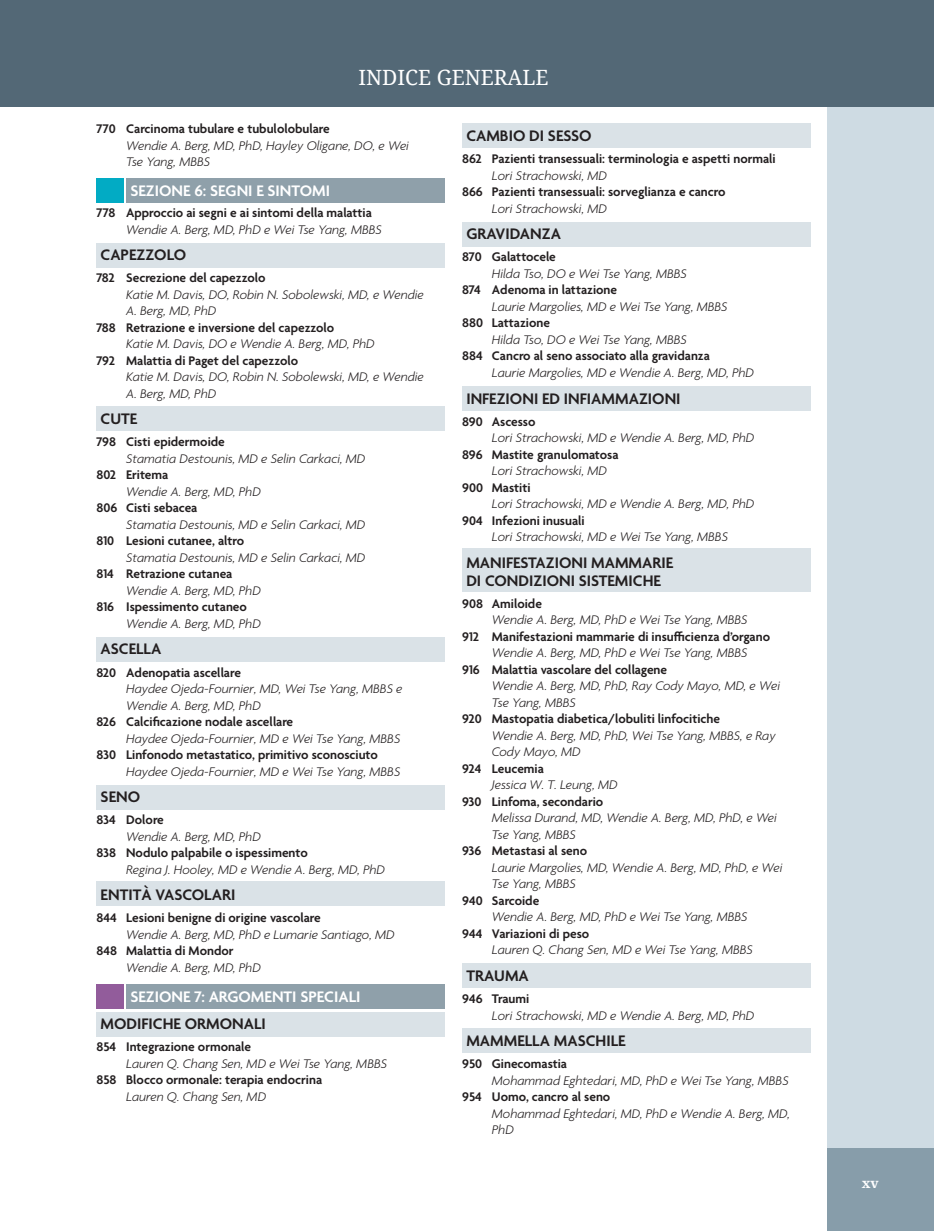
<style>
.page{position:relative;width:934px;height:1231px;background:#fff}
.page>*{position:absolute;margin:0;border:0;box-sizing:border-box;transform-origin:0 0}
.t1{font:21px "Noto Serif";color:#fff}
.t2{font:600 16.5px/18px "Agenda";color:#231f20}
.t3{font:600 16.5px "Agenda";color:#fff}
.t4{font:italic 300 13.5px/16.5px "Agenda";color:#231f20}
.t5{font:600 13.5px "Agenda";color:#231f20}
.t6{font:700 13.5px "Noto Serif";color:#fff}
</style>
<div class="page">
<div style="left:828px;top:0;width:106px;height:1230px;background:#cedbe3"></div>
<div style="left:20px;top:0;width:914px;height:106px;background:#536876"></div>
<div style="left:0;top:0;width:20px;height:106px;background:#536876"></div>
<div style="left:828px;top:1148px;width:106px;height:82px;background:#879daa"></div>
<div style="left:96px;top:984px;width:27px;height:24px;background:#925c9b"></div>
<div style="left:126px;top:984px;width:319px;height:24px;background:#8fa0aa"></div>
<div style="left:96px;top:1011px;width:349px;height:25px;background:#dae2e7"></div>
<div style="left:96px;top:178px;width:27px;height:25px;background:#02abc4"></div>
<div style="left:126px;top:178px;width:319px;height:25px;background:#8fa0aa"></div>
<div style="left:96px;top:242px;width:349px;height:25px;background:#dae2e7"></div>
<div style="left:96px;top:406px;width:349px;height:25px;background:#dae2e7"></div>
<div style="left:96px;top:637px;width:349px;height:24px;background:#dae2e7"></div>
<div style="left:96px;top:784px;width:349px;height:25px;background:#dae2e7"></div>
<div style="left:96px;top:880px;width:349px;height:25px;background:#dae2e7"></div>
<div style="left:462px;top:123px;width:349px;height:25px;background:#dae2e7"></div>
<div style="left:462px;top:222px;width:349px;height:25px;background:#dae2e7"></div>
<div style="left:462px;top:386px;width:349px;height:25px;background:#dae2e7"></div>
<div style="left:462px;top:962px;width:349px;height:25px;background:#dae2e7"></div>
<div style="left:462px;top:1027px;width:349px;height:25px;background:#dae2e7"></div>
<div style="left:462px;top:548px;width:349px;height:44px;background:#dae2e7"></div>
<h1 class="t1" style="left:358px;top:63px;width:192px">INDICE GENERALE</h1>
<p class="t5" style="left:96px;top:121px;width:235px">770 Carcinoma tubulare e tubulolobulare</p>
<p class="t4" style="left:126px;top:137px;width:284px">Wendie A. Berg, MD, PhD, Hayley Oligane, DO, e Wei<br>Tse Yang, MBBS</p>
<p class="t3" style="left:130px;top:182px;width:201px">Sezione 6: Segni e sintomi</p>
<p class="t5" style="left:96px;top:205px;width:277px">778 Approccio ai segni e ai sintomi della malattia</p>
<p class="t4" style="left:126px;top:221px;width:257px">Wendie A. Berg, MD, PhD e Wei Tse Yang, MBBS</p>
<p class="t2" style="left:101px;top:247px;width:87px">Capezzolo</p>
<p class="t5" style="left:96px;top:270px;width:171px">782 Secrezione del capezzolo</p>
<p class="t4" style="left:126px;top:286px;width:299px">Katie M. Davis, DO, Robin N. Sobolewski, MD, e Wendie<br>A. Berg, MD, PhD</p>
<p class="t5" style="left:96px;top:320px;width:239px">788 Retrazione e inversione del capezzolo</p>
<p class="t4" style="left:126px;top:335px;width:250px">Katie M. Davis, DO e Wendie A. Berg, MD, PhD</p>
<p class="t5" style="left:96px;top:353px;width:203px">792 Malattia di Paget del capezzolo</p>
<p class="t4" style="left:126px;top:368px;width:299px">Katie M. Davis, DO, Robin N. Sobolewski, MD, e Wendie<br>A. Berg, MD, PhD</p>
<p class="t2" style="left:101px;top:411px;width:38px">Cute</p>
<p class="t5" style="left:96px;top:434px;width:130px">798 Cisti epidermoide</p>
<p class="t4" style="left:126px;top:450px;width:241px">Stamatia Destounis, MD e Selin Carkaci, MD</p>
<p class="t5" style="left:96px;top:467px;width:74px">802 Eritema</p>
<p class="t4" style="left:126px;top:483px;width:136px">Wendie A. Berg, MD, PhD</p>
<p class="t5" style="left:96px;top:500px;width:103px">806 Cisti sebacea</p>
<p class="t4" style="left:126px;top:516px;width:241px">Stamatia Destounis, MD e Selin Carkaci, MD</p>
<p class="t5" style="left:96px;top:533px;width:149px">810 Lesioni cutanee, altro</p>
<p class="t4" style="left:126px;top:549px;width:241px">Stamatia Destounis, MD e Selin Carkaci, MD</p>
<p class="t5" style="left:96px;top:566px;width:137px">814 Retrazione cutanea</p>
<p class="t4" style="left:126px;top:582px;width:136px">Wendie A. Berg, MD, PhD</p>
<p class="t5" style="left:96px;top:599px;width:152px">816 I spessimento cutaneo</p>
<p class="t4" style="left:126px;top:615px;width:136px">Wendie A. Berg, MD, PhD</p>
<p class="t2" style="left:101px;top:641px;width:60px">Asc ella</p>
<p class="t5" style="left:96px;top:664px;width:146px">820 Adenopatia ascellare</p>
<p class="t4" style="left:126px;top:680px;width:278px">Haydee Ojeda-Fournier, MD, Wei Tse Yang, MBBS e<br>Wendie A. Berg, MD, PhD</p>
<p class="t5" style="left:96px;top:714px;width:198px">826 Calcificazione nodale ascellare</p>
<p class="t4" style="left:126px;top:729px;width:276px">Haydee Ojeda-Fournier, MD e Wei Tse Yang, MBBS</p>
<p class="t5" style="left:96px;top:747px;width:283px">830 Linfonodo metastatico, primitivo sconosciuto</p>
<p class="t4" style="left:126px;top:762px;width:276px">Haydee Ojeda-Fournier, MD e Wei Tse Yang, MBBS</p>
<p class="t2" style="left:101px;top:788px;width:41px">Seno</p>
<p class="t5" style="left:96px;top:812px;width:69px">834 Dolore</p>
<p class="t4" style="left:126px;top:828px;width:136px">Wendie A. Berg, MD, PhD</p>
<p class="t5" style="left:96px;top:845px;width:213px">838 Nodulo palpabile o ispessimento</p>
<p class="t4" style="left:126px;top:861px;width:260px">Regina J. Hooley, MD e Wendie A. Berg, MD, PhD</p>
<p class="t2" style="left:101px;top:886px;width:136px">Entità vascolari</p>
<p class="t5" style="left:96px;top:910px;width:226px">844 Lesioni benigne di origine vascolare</p>
<p class="t4" style="left:126px;top:926px;width:270px">Wendie A. Berg, MD, PhD e Lumarie Santiago, MD</p>
<p class="t5" style="left:96px;top:943px;width:139px">848 Malattia di Mondor</p>
<p class="t4" style="left:126px;top:959px;width:136px">Wendie A. Berg, MD, PhD</p>
<p class="t3" style="left:130px;top:987px;width:232px">Sezione 7: Argomenti speciali</p>
<p class="t2" style="left:101px;top:1015px;width:167px">Modifiche ormonali</p>
<p class="t5" style="left:96px;top:1039px;width:156px">854 I ntegrazione ormonale</p>
<p class="t4" style="left:126px;top:1055px;width:263px">Lauren Q. Chang Sen, MD e Wei Tse Yang, MBBS</p>
<p class="t5" style="left:96px;top:1072px;width:227px">858 Blocco ormonale: terapia endocrina</p>
<p class="t4" style="left:126px;top:1088px;width:141px">Lauren Q. Chang Sen, MD</p>
<p class="t2" style="left:466px;top:128px;width:127px">Cambio di sesso</p>
<p class="t5" style="left:462px;top:152px;width:315px">862 Pazienti transessuali: terminologia e aspetti normali</p>
<p class="t4" style="left:492px;top:167px;width:117px">Lori Strachowski, MD</p>
<p class="t5" style="left:462px;top:185px;width:265px">866 Pazienti transessuali: sorveglianza e cancro</p>
<p class="t4" style="left:492px;top:200px;width:117px">Lori Strachowski, MD</p>
<p class="t2" style="left:466px;top:226px;width:93px">Gravidanza</p>
<p class="t5" style="left:462px;top:250px;width:95px">870 G alattocele</p>
<p class="t4" style="left:492px;top:265px;width:197px">Hilda Tso, DO e Wei Tse Yang, MBBS</p>
<p class="t5" style="left:462px;top:283px;width:157px">874 Adenoma in lattazione</p>
<p class="t4" style="left:492px;top:298px;width:237px">Laurie Margolies, MD e Wei Tse Yang, MBBS</p>
<p class="t5" style="left:462px;top:316px;width:90px">880 Lattazione</p>
<p class="t4" style="left:492px;top:331px;width:197px">Hilda Tso, DO e Wei Tse Yang, MBBS</p>
<p class="t5" style="left:462px;top:349px;width:249px">884 Cancro al seno associato alla gravidanza</p>
<p class="t4" style="left:492px;top:364px;width:264px">Laurie Margolies, MD e Wendie A. Berg, MD, PhD</p>
<p class="t2" style="left:466px;top:390px;width:216px">Infezioni ed infiammazioni</p>
<p class="t5" style="left:462px;top:414px;width:75px">890 Ascesso</p>
<p class="t4" style="left:492px;top:429px;width:264px">Lori Strachowski, MD e Wendie A. Berg, MD, PhD</p>
<p class="t5" style="left:462px;top:447px;width:158px">896 Mastite granulomatosa</p>
<p class="t4" style="left:492px;top:462px;width:117px">Lori Strachowski, MD</p>
<p class="t5" style="left:462px;top:480px;width:70px">900 Mastiti</p>
<p class="t4" style="left:492px;top:495px;width:264px">Lori Strachowski, MD e Wendie A. Berg, MD, PhD</p>
<p class="t5" style="left:462px;top:513px;width:124px">904 I nfezioni inusuali</p>
<p class="t4" style="left:492px;top:528px;width:238px">Lori Strachowski, MD e Wei Tse Yang, MBBS</p>
<p class="t2" style="left:466px;top:554px;width:208px">Manifestazioni mammarie di condizioni sistemiche</p>
<p class="t5" style="left:462px;top:596px;width:81px">908 Amiloide</p>
<p class="t4" style="left:492px;top:611px;width:257px">Wendie A. Berg, MD, PhD e Wei Tse Yang, MBBS</p>
<p class="t5" style="left:462px;top:629px;width:310px">912 Manifestazioni mammarie di insufficienza d’organo</p>
<p class="t4" style="left:492px;top:644px;width:257px">Wendie A. Berg, MD, PhD e Wei Tse Yang, MBBS</p>
<p class="t5" style="left:462px;top:662px;width:207px">916 Malattia vascolare del collagene</p>
<p class="t4" style="left:492px;top:677px;width:290px">Wendie A. Berg, MD, PhD, Ray Cody Mayo, MD, e Wei<br>Tse Yang, MBBS</p>
<p class="t5" style="left:462px;top:711px;width:260px">920 Mastopatia diabetica/lobuliti linfocitiche</p>
<p class="t4" style="left:492px;top:727px;width:285px">Wendie A. Berg, MD, PhD, Wei Tse Yang, MBBS, e Ray<br>Cody Mayo, MD</p>
<p class="t5" style="left:462px;top:761px;width:83px">924 Leucemia</p>
<p class="t4" style="left:492px;top:776px;width:127px">Jessica W. T. Leung, MD</p>
<p class="t5" style="left:462px;top:794px;width:143px">930 Linfoma, secondario</p>
<p class="t4" style="left:492px;top:809px;width:287px">Melissa Durand, MD, Wendie A. Berg, MD, PhD, e Wei<br>Tse Yang, MBBS</p>
<p class="t5" style="left:462px;top:843px;width:127px">936 Metastasi al seno</p>
<p class="t4" style="left:492px;top:859px;width:292px">Laurie Margolies, MD, Wendie A. Berg, MD, PhD, e Wei<br>Tse Yang, MBBS</p>
<p class="t5" style="left:462px;top:893px;width:79px">940 Sarcoide</p>
<p class="t4" style="left:492px;top:908px;width:257px">Wendie A. Berg, MD, PhD e Wei Tse Yang, MBBS</p>
<p class="t5" style="left:462px;top:926px;width:129px">944 Variazioni di peso</p>
<p class="t4" style="left:492px;top:941px;width:263px">Lauren Q. Chang Sen, MD e Wei Tse Yang, MBBS</p>
<p class="t2" style="left:466px;top:967px;width:61px">Trauma</p>
<p class="t5" style="left:462px;top:991px;width:69px">946 Traumi</p>
<p class="t4" style="left:492px;top:1006px;width:264px">Lori Strachowski, MD e Wendie A. Berg, MD, PhD</p>
<p class="t2" style="left:466px;top:1032px;width:161px">Mammella maschile</p>
<p class="t5" style="left:462px;top:1056px;width:107px">950 Ginecomastia</p>
<p class="t4" style="left:492px;top:1071px;width:298px">Mohammad Eghtedari, MD, PhD e Wei Tse Yang, MBBS</p>
<p class="t5" style="left:462px;top:1089px;width:150px">954 Uomo, cancro al seno</p>
<p class="t4" style="left:492px;top:1104px;width:300px">Mohammad Eghtedari, MD, PhD e Wendie A. Berg, MD,<br>PhD</p>
<p class="t6" style="left:862px;top:1173px;width:18px">xv</p>
</div>
